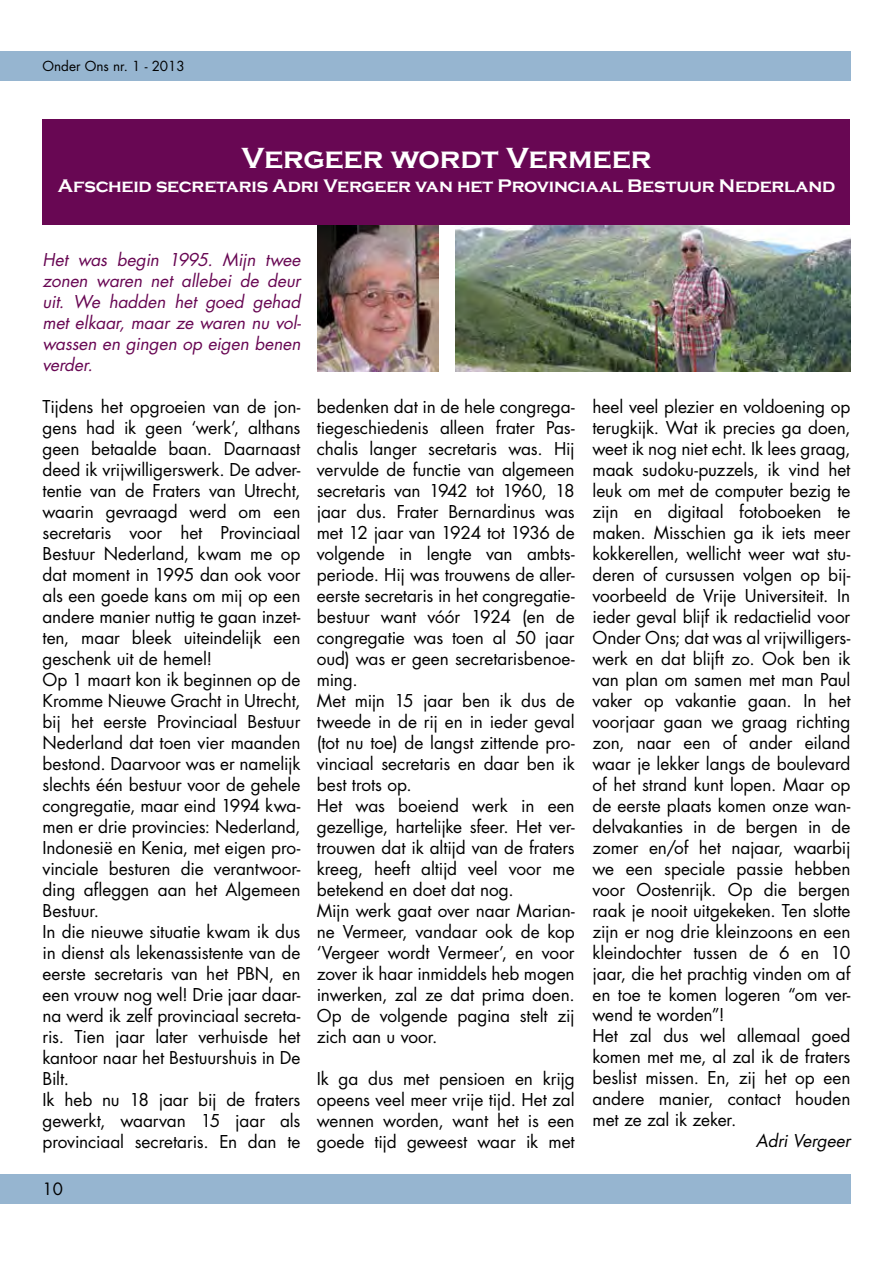
<style>
.page{position:relative;width:893px;height:1263px;background:#fff}
.page>*{position:absolute;margin:0;border:0;box-sizing:border-box;transform-origin:0 0}
.t1{font:700 30px "Copperplate Gothic";letter-spacing:-.005em;color:#fff}
.t2{font:700 18.75px "Copperplate Gothic";letter-spacing:-.015em;color:#fff}
.t3{font:17.25px/21px "Futura Std";letter-spacing:-.005em;color:#000}
.t4{font:italic 17.25px/21px "Futura Std";letter-spacing:-.005em;color:#680753;text-align:justify}
.t5{font:italic 17.25px "Futura Std";letter-spacing:-.005em;color:#000}
.t6{font:16.5px "Futura Std";color:#000}
.t7{font:13.5px "Futura Std";color:#000}
</style>
<div class="page">
<div style="left:0;top:1174px;width:850px;height:29px;background:#96b5d0"></div>
<img style="left:455px;top:224px;width:395px;height:147px">
<img style="left:318px;top:224px;width:120px;height:147px">
<div style="left:43px;top:119px;width:807px;height:105px;background:#680753"></div>
<div style="left:0;top:51px;width:850px;height:30px;background:#96b5d0"></div>
<p class="t7" style="left:43px;top:58px;width:144px">Onder Ons nr. 1 - 2013</p>
<h1 class="t1" style="left:242px;top:142px;width:411px">Vergeer wordt Vermeer</h1>
<p class="t2" style="left:58px;top:176px;width:779px">Afscheid secretaris Adri Vergeer van het Provinciaal Bestuur Nederland</p>
<p class="t4" style="left:43px;top:249px;width:260px">Het was begin 1995. Mijn twee zonen waren net allebei de deur uit. We hadden het goed gehad met elkaar, maar ze waren nu vol&shy;wassen en gingen op eigen benen verder.</p>
<p class="t3" style="left:43px;top:396px;width:259px">Tijdens het opgroeien van de jon&shy;gens had ik geen ‘werk’, althans geen betaalde baan. Daarnaast deed ik vrijwilligerswerk. De adver&shy;tentie van de Fraters van Utrecht, waarin gevraagd werd om een secretaris voor het Provinciaal<br>Bestuur Nederland, kwam me op dat moment in 1995 dan ook voor als een goede kans om mij op een andere manier nuttig te gaan inzet&shy;ten, maar bleek uiteindelijk een geschenk uit de hemel!<br>Op 1 maart kon ik beginnen op de<br>Kromme Nieuwe Gracht in Utrecht, bij het eerste Provinciaal Bestuur<br>Nederland dat toen vier maanden bestond. Daarvoor was er namelijk slechts één bestuur voor de gehele congregatie, maar eind 1994 kwa&shy;men er drie provincies: Nederland,<br>Indonesië en Kenia, met eigen pro&shy;vinciale besturen die verantwoor&shy;ding afleggen aan het Algemeen<br>Bestuur.<br>In die nieuwe situatie kwam ik dus in dienst als lekenassistente van de eerste secretaris van het PBN, en een vrouw nog wel! Drie jaar daar&shy;na werd ik zelf provinciaal secreta&shy;ris. Tien jaar later verhuisde het kantoor naar het Bestuurshuis in De<br>Bilt.<br>Ik heb nu 18 jaar bij de fraters gewerkt, waarvan 15 jaar als provinciaal secretaris. En dan te</p>
<p class="t3" style="left:317px;top:396px;width:259px">bedenken dat in de hele congrega&shy;tiegeschiedenis alleen frater Pas&shy;chalis langer secretaris was. Hij vervulde de functie van algemeen secretaris van 1942 tot 1960, 18 jaar dus. Frater Bernardinus was met 12 jaar van 1924 tot 1936 de volgende in lengte van ambts&shy;periode. Hij was trouwens de aller&shy;eerste secretaris in het congregatie&shy;bestuur want vóór 1924 (en de congregatie was toen al 50 jaar oud) was er geen secretarisbenoe&shy;ming.<br>Met mijn 15 jaar ben ik dus de tweede in de rij en in ieder geval (tot nu toe) de langst zittende pro&shy;vinciaal secretaris en daar ben ik best trots op.<br>Het was boeiend werk in een gezellige, hartelijke sfeer. Het ver&shy;trouwen dat ik altijd van de fraters kreeg, heeft altijd veel voor me betekend en doet dat nog.<br>Mijn werk gaat over naar Marian&shy;ne Vermeer, vandaar ook de kop ‘Vergeer wordt Vermeer’, en voor zover ik haar inmiddels heb mogen inwerken, zal ze dat prima doen.<br>Op de volgende pagina stelt zij zich aan u voor.</p>
<p class="t3" style="left:317px;top:1068px;width:259px;text-align:justify">Ik ga dus met pensioen en krijg opeens veel meer vrije tijd. Het zal wennen worden, want het is een goede tijd geweest waar ik met</p>
<p class="t6" style="left:43px;top:1179px;width:22px">10</p>
<p class="t3" style="left:592px;top:396px;width:259px">heel veel plezier en voldoening op terugkijk. Wat ik precies ga doen, weet ik nog niet echt. Ik lees graag, maak sudoku-puzzels, ik vind het leuk om met de computer bezig te zijn en digitaal fotoboeken te maken. Misschien ga ik iets meer kokkerellen, wellicht weer wat stu&shy;deren of cursussen volgen op bij&shy;voorbeeld de Vrije Universiteit. In ieder geval blijf ik redactielid voor<br>Onder Ons; dat was al vrijwilligers&shy;werk en dat blijft zo. Ook ben ik van plan om samen met man Paul vaker op vakantie gaan. In het voorjaar gaan we graag richting zon, naar een of ander eiland waar je lekker langs de boulevard of het strand kunt lopen. Maar op de eerste plaats komen onze wan&shy;delvakanties in de bergen in de zomer en/of het najaar, waarbij we een speciale passie hebben voor Oostenrijk. Op die bergen raak je nooit uitgekeken. Ten slotte zijn er nog drie kleinzoons en een kleindochter tussen de 6 en 10 jaar, die het prachtig vinden om af en toe te komen logeren “om ver&shy;wend te worden”!<br>Het zal dus wel allemaal goed komen met me, al zal ik de fraters beslist missen. En, zij het op een andere manier, contact houden met ze zal ik zeker.</p>
<p class="t5" style="left:756px;top:1130px;width:96px">Adri Vergeer</p>
</div>
